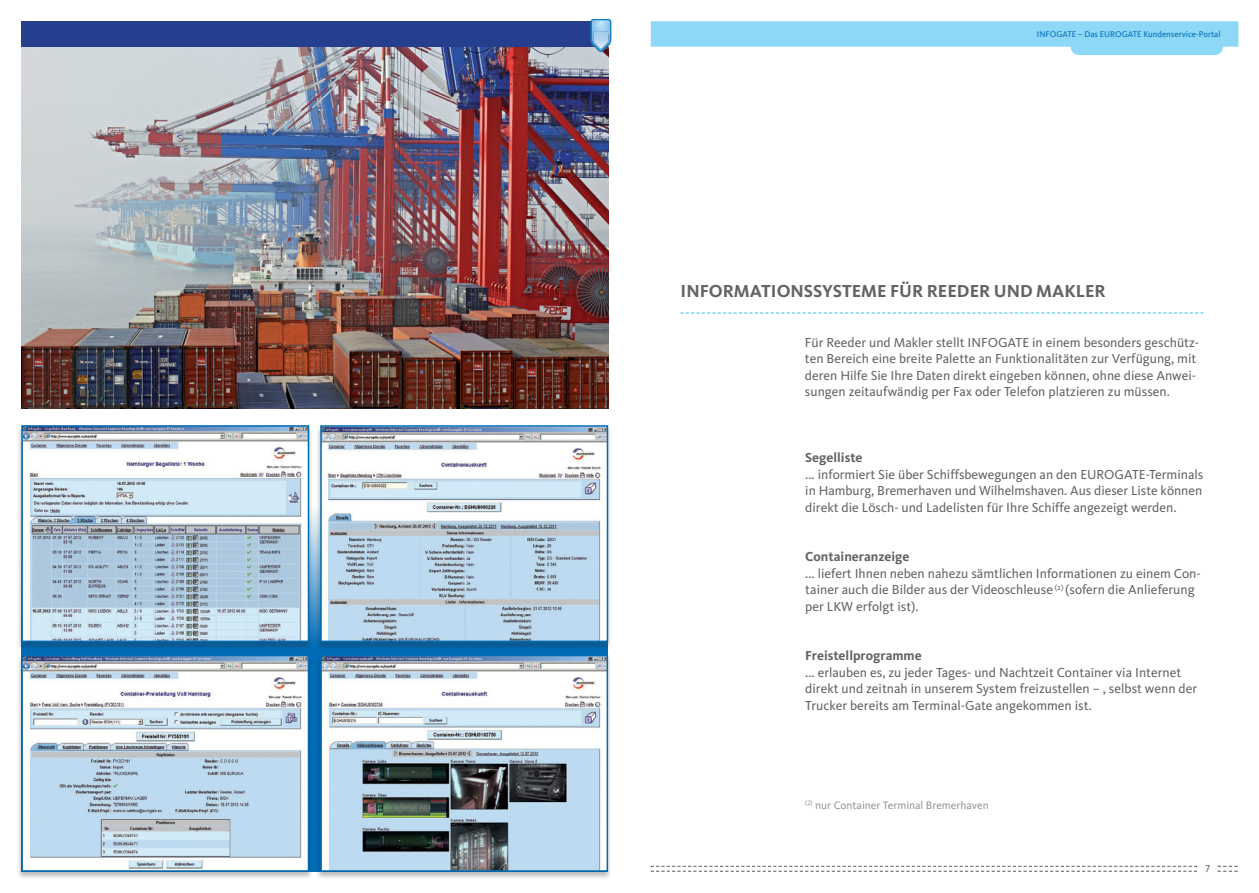
<style>
.page{position:relative;width:1259px;height:893px;background:#fff}
.page>*{position:absolute;margin:0;border:0;box-sizing:border-box;transform-origin:0 0}
.Subheadline{font:700 18px "Kievit";color:#636366}
.Copy{font:13.5px/16.5px "Kievit";color:#636366}
.Copy-2{font:700 13.5px "Kievit";color:#636366}
.Copy-3{font:11.25px "Kievit";color:#939598}
.t1{font:10.5px "Kievit Book SC";color:#636366}
.Titel{font:8.55px "Kievit";color:#006cb7}
</style>
<div class="page">
<svg style="left:651px;top:21px;width:587px;height:34px"></svg>
<svg style="left:651px;top:866px;width:546px;height:6px"></svg>
<svg style="left:1217px;top:866px;width:20px;height:6px"></svg>
<div style="left:17px;top:425px;width:297px;height:226px;background:#231f20;opacity:.3"></div>
<img style="left:24px;top:428px;width:282px;height:211px">
<div style="left:21px;top:425px;width:288px;height:217px;border:2px solid #006cb7"></div>
<img style="left:21px;top:47px;width:587px;height:361px">
<div style="left:315px;top:425px;width:297px;height:226px;background:#231f20;opacity:.3"></div>
<img style="left:323px;top:428px;width:282px;height:211px">
<div style="left:320px;top:425px;width:288px;height:217px;border:2px solid #006cb7"></div>
<div style="left:17px;top:654px;width:297px;height:227px;background:#231f20;opacity:.3"></div>
<img style="left:24px;top:658px;width:282px;height:211px">
<div style="left:21px;top:655px;width:288px;height:217px;border:2px solid #006cb7"></div>
<svg style="left:680px;top:312px;width:523px;height:2px"></svg>
<div style="left:21px;top:21px;width:587px;height:26px;background:#253f8e"></div>
<svg style="left:590px;top:19px;width:21px;height:33px"></svg>
<img style="left:593px;top:32px;width:15px;height:17px">
<div style="left:315px;top:654px;width:297px;height:227px;background:#231f20;opacity:.3"></div>
<img style="left:323px;top:658px;width:282px;height:211px">
<div style="left:320px;top:655px;width:288px;height:217px;border:2px solid #006cb7"></div>
<p class="Titel" style="left:1037px;top:29px;width:185px">INFOGATE – Das EUROGATE Kundenservice-Portal</p>
<p class="Subheadline" style="left:680px;top:280px;width:426px">INFORMATIONSSYSTEME FÜR REEDER UND MAKLER</p>
<p class="Copy" style="left:805px;top:334px;width:395px">Für Reeder und Makler stellt INFOGATE in einem besonders geschütz&shy;ten Bereich eine breite Palette an Funktionalitäten zur Verfügung, mit deren Hilfe Sie Ihre Daten direkt eingeben können, ohne diese Anwei&shy;sungen zeitaufwändig per Fax oder Telefon platzieren zu müssen.</p>
<p class="Copy-2" style="left:805px;top:449px;width:59px">Segelliste</p>
<p class="Copy" style="left:805px;top:466px;width:399px;text-align:justify">... informiert Sie über Schiffsbewegungen an den EUROGATE-Terminals in Hamburg, Bremerhaven und Wilhelmshaven. Aus dieser Liste können direkt die Lösch- und Ladelisten für Ihre Schiffe angezeigt werden.</p>
<p class="Copy-2" style="left:805px;top:548px;width:106px">Containeranzeige</p>
<p class="Copy" style="left:805px;top:565px;width:397px">... liefert Ihnen neben nahezu sämtlichen Informationen zu einem Con&shy;tainer auch die Bilder aus der Videoschleuse <sup>(2)</sup> (sofern die Anlieferung per LKW erfolgt ist).</p>
<p class="Copy-2" style="left:805px;top:647px;width:118px">Freistellprogramme</p>
<p class="Copy" style="left:805px;top:664px;width:393px">... erlauben es, zu jeder Tages- und Nachtzeit Container via Internet direkt und zeitnah in unserem System freizustellen – , selbst wenn der<br>Trucker bereits am Terminal-Gate angekommen ist.</p>
<p class="Copy-3" style="left:805px;top:798px;width:185px"><sup>(2</sup><sup>)</sup> nur Container Terminal Bremerhaven</p>
<p class="t1" style="left:1205px;top:862px;width:6px">7</p>
</div>
